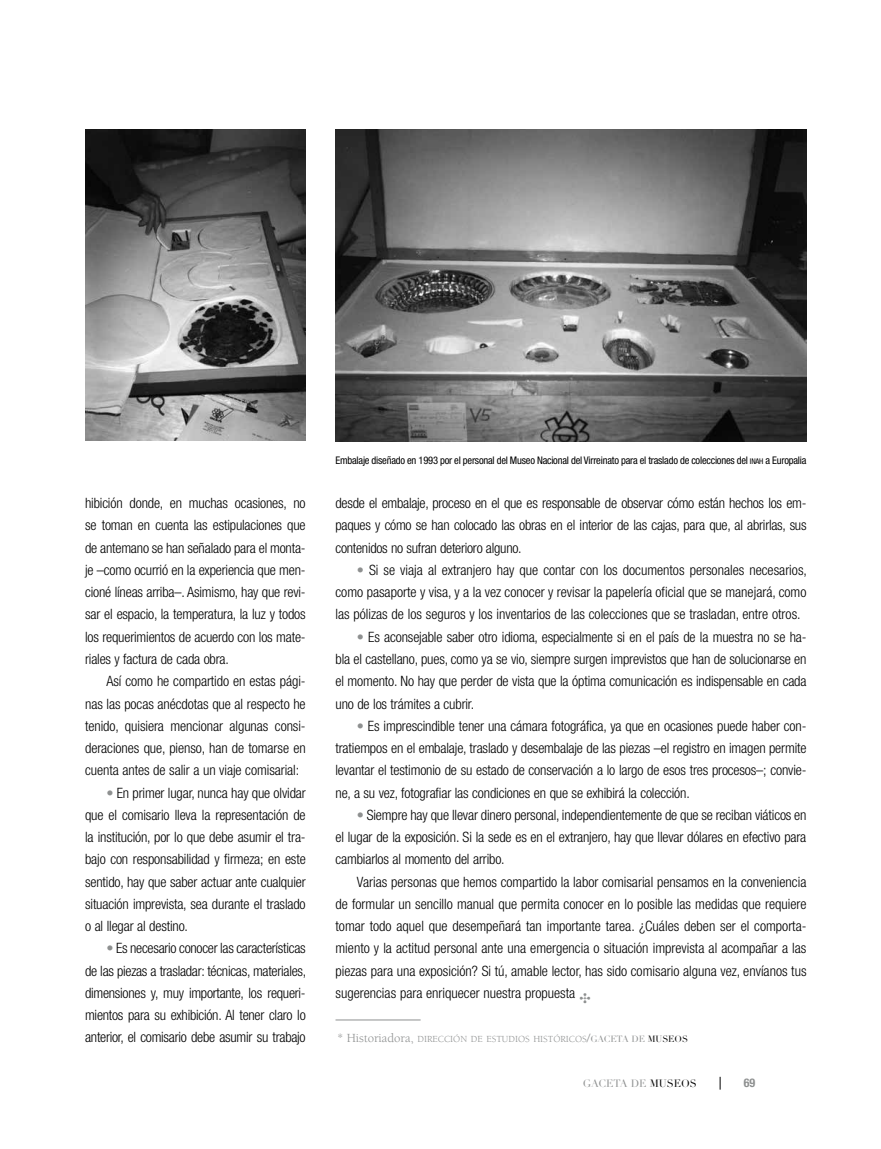
<style>
.page{position:relative;width:881px;height:1149px;background:#fff}
.page>*{position:absolute;margin:0;border:0;box-sizing:border-box;transform-origin:0 0}
.t1{font:300 condensed 14.25px/22.2px "Helvetica Neue";letter-spacing:-.01em;color:#000;text-align:justify}
.t2{font:700 condensed 12px "Helvetica Neue";color:#8e9090}
.t3{font:condensed 10.5px "Helvetica Neue";letter-spacing:-.02em;color:#000}
.t4{font:10.5px "Didot LH";letter-spacing:-.005em;color:#8e9090}
.t5{font:9.6px "Berkeley";color:#8e9090}
.s1{color:#8e9090}
.s2{font-size:7.8px}
.s3{font-size:12.75px}
.s4{font-family:"Didot LH";font-size:9px}
.s5{font-family:"Didot LH";font-size:9px;color:#000}
.s6{color:#000}
</style>
<div class="page">
<svg style="left:719px;top:1076px;width:1px;height:13px"></svg>
<hr style="left:335px;top:1019px;width:85px;height:1px;background:#8e9090">
<img style="left:335px;top:129px;width:471px;height:312px">
<img style="left:85px;top:129px;width:220px;height:312px">
<p class="t1" style="left:85px;top:491px;width:222px">hibición donde, en muchas ocasiones, no se toman en cuenta las estipulaciones que de antemano se han señalado para el monta&shy;je –como ocurrió en la experiencia que men&shy;cioné líneas arriba–. Asimismo, hay que revi&shy;sar el espacio, la temperatura, la luz y todos los requerimientos de acuerdo con los mate&shy;riales y factura de cada obra.</p>
<p class="t1" style="left:85px;top:669px;width:222px;text-indent:21px">Así como he compartido en estas pági&shy;nas las pocas anécdotas que al respecto he tenido, quisiera mencionar algunas consi&shy;deraciones que, pienso, han de tomarse en cuenta antes de salir a un viaje comisarial:</p>
<p class="t1" style="left:85px;top:781px;width:222px;text-indent:21px"><span class="s1">•</span> En primer lugar, nunca hay que olvidar que el comisario lleva la representación de la institución, por lo que debe asumir el tra&shy;bajo con responsabilidad y firmeza; en este sentido, hay que saber actuar ante cualquier situación imprevista, sea durante el traslado o al llegar al destino.</p>
<p class="t1" style="left:85px;top:936px;width:222px;text-indent:21px"><span class="s1">•</span> Es necesario conocer las características de las piezas a trasladar: técnicas, materiales, dimensiones y, muy importante, los requeri&shy;mientos para su exhibición. Al tener claro lo anterior, el comisario debe asumir su trabajo</p>
<p class="t3" style="left:335px;top:453px;width:472px">Embalaje diseñado en 1993 por el personal del Museo Nacional del Virreinato para el traslado de colecciones del <span class="s2">INAH</span> a Europalia</p>
<p class="t1" style="left:335px;top:491px;width:472px">desde el embalaje, proceso en el que es responsable de observar cómo están hechos los em&shy;paques y cómo se han colocado las obras en el interior de las cajas, para que, al abrirlas, sus contenidos no sufran deterioro alguno.</p>
<p class="t1" style="left:335px;top:558px;width:473px;text-indent:21px"><span class="s1">•</span> Si se viaja al extranjero hay que contar con los documentos personales necesarios, como pasaporte y visa, y a la vez conocer y revisar la papelería oficial que se manejará, como las pólizas de los seguros y los inventarios de las colecciones que se trasladan, entre otros.</p>
<p class="t1" style="left:335px;top:625px;width:472px;text-indent:21px"><span class="s1">•</span> Es aconsejable saber otro idioma, especialmente si en el país de la muestra no se ha&shy;bla el castellano, pues, como ya se vio, siempre surgen imprevistos que han de solucionarse en el momento. No hay que perder de vista que la óptima comunicación es indispensable en cada uno de los trámites a cubrir.</p>
<p class="t1" style="left:335px;top:714px;width:472px;text-indent:21px"><span class="s1">•</span> Es imprescindible tener una cámara fotográfica, ya que en ocasiones puede haber con&shy;tratiempos en el embalaje, traslado y desembalaje de las piezas –el registro en imagen permite levantar el testimonio de su estado de conservación a lo largo de esos tres procesos–; convie&shy;ne, a su vez, fotografiar las condiciones en que se exhibirá la colección.</p>
<p class="t1" style="left:335px;top:803px;width:472px;text-indent:21px"><span class="s1">•</span> Siempre hay que llevar dinero personal, independientemente de que se reciban viáticos en el lugar de la exposición. Si la sede es en el extranjero, hay que llevar dólares en efectivo para cambiarlos al momento del arribo.</p>
<p class="t1" style="left:335px;top:870px;width:472px;text-indent:21px">Varias personas que hemos compartido la labor comisarial pensamos en la conveniencia de formular un sencillo manual que permita conocer en lo posible las medidas que requiere tomar todo aquel que desempeñará tan importante tarea. ¿Cuáles deben ser el comporta&shy;miento y la actitud personal ante una emergencia o situación imprevista al acompañar a las piezas para una exposición? Si tú, amable lector, has sido comisario alguna vez, envíanos tus sugerencias para enriquecer nuestra propuesta <span class="s1">✣</span></p>
<p class="t5" style="left:337px;top:1034px;width:352px"><span class="s3">* Historiadora,</span> DIRECCIÓN DE ESTUDIOS HISTÓRICOS<span class="s3">/</span><span class="s4">GACETA DE</span> <span class="s5">MUSEOS</span></p>
<p class="t4" style="left:582px;top:1076px;width:115px">GACETA DE <span class="s6">MUSEOS</span></p>
<p class="t2" style="left:743px;top:1075px;width:13px">69</p>
</div>
